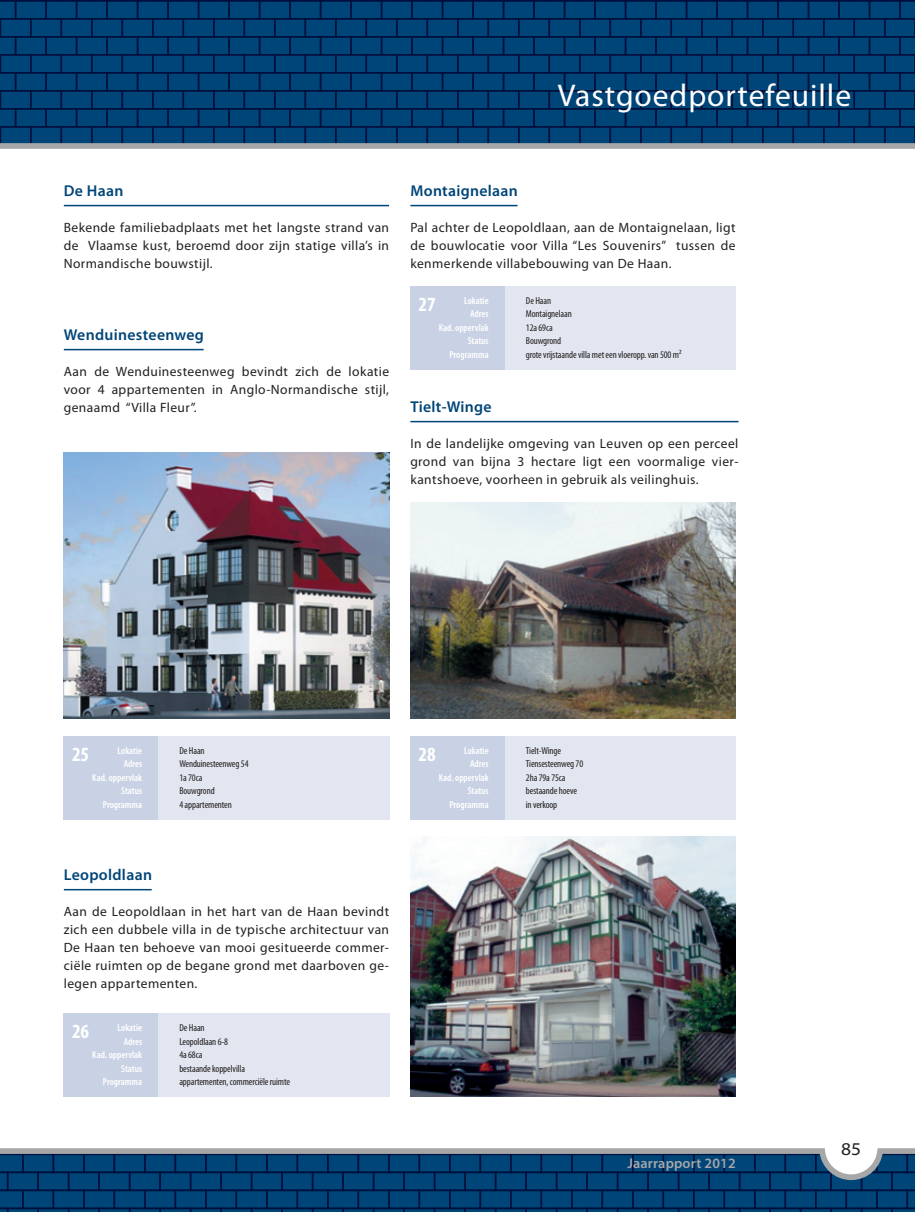
<style>
.page{position:relative;width:915px;height:1212px;background:#fff}
.page>*{position:absolute;margin:0;border:0;box-sizing:border-box;transform-origin:0 0}
.t1{font:31.5px "Myriad Pro";letter-spacing:.03em;color:#fff}
.Platte_tekst{font:700 condensed 20.25px "Myriad Pro";color:#fff}
.t2{font:semi-expanded 18px "Myriad Pro";color:#231f20}
.Tussenkop_Myriad_Bla{font:600 15.75px "Myriad Pro";letter-spacing:.02em;color:#004578}
.t3{font:600 14.25px "Myriad Pro";letter-spacing:.01em;color:#a6a7a8}
.Platte_tekst-2{font:13.5px/18px "Myriad Pro";letter-spacing:.03em;color:#231f20;text-align:justify}
.Platte_tekst-3{font:condensed 10.05px "Myriad Pro";letter-spacing:-.01em;color:#231f20}
.Platte_tekst-4{font:600 condensed 10.05px "Myriad Pro";color:#fff}
</style>
<div class="page">
<svg style="left:0;top:0;width:915px;height:146px;background:#003c6e"></svg>
<svg style="left:0;top:1148px;width:914px;height:64px;background:#144976"></svg>
<div style="left:0;top:143px;width:914px;height:6px;background:#a6a7a8"></div>
<hr style="left:64px;top:205px;width:325px;height:1px;background:#004578">
<hr style="left:64px;top:349px;width:139px;height:1px;background:#004578">
<img style="left:64px;top:453px;width:325px;height:265px">
<img style="left:410px;top:502px;width:325px;height:216px">
<img style="left:410px;top:836px;width:325px;height:260px">
<hr style="left:64px;top:889px;width:88px;height:1px;background:#004578">
<hr style="left:410px;top:421px;width:328px;height:1px;background:#004578">
<hr style="left:410px;top:205px;width:107px;height:1px;background:#004578">
<div style="left:504px;top:286px;width:231px;height:83px;background:#e1e6f0"></div>
<div style="left:410px;top:286px;width:94px;height:83px;background:#c8d2e4"></div>
<div style="left:158px;top:736px;width:231px;height:83px;background:#e1e6f0"></div>
<div style="left:64px;top:736px;width:94px;height:83px;background:#c8d2e4"></div>
<div style="left:504px;top:736px;width:231px;height:83px;background:#e1e6f0"></div>
<div style="left:410px;top:736px;width:94px;height:83px;background:#c8d2e4"></div>
<div style="left:158px;top:1014px;width:231px;height:83px;background:#e1e6f0"></div>
<div style="left:64px;top:1014px;width:94px;height:83px;background:#c8d2e4"></div>
<h1 class="t1" style="left:557px;top:79px;width:295px">Vastgoedportefeuille</h1>
<p class="Tussenkop_Myriad_Bla" style="left:64px;top:182px;width:61px">De Haan</p>
<p class="Platte_tekst-2" style="left:64px;top:219px;width:326px">Bekende familiebadplaats met het langste strand van de Vlaamse kust, beroemd door zijn statige villa’s in Normandische bouwstijl.</p>
<p class="Tussenkop_Myriad_Bla" style="left:64px;top:326px;width:141px">Wenduinesteenweg</p>
<p class="Platte_tekst-2" style="left:64px;top:363px;width:326px">Aan de Wenduinesteenweg bevindt zich de lokatie voor 4 appartementen in Anglo-Normandische stijl, genaamd “Villa Fleur”.</p>
<p class="Tussenkop_Myriad_Bla" style="left:410px;top:182px;width:109px">Montaignelaan</p>
<p class="Platte_tekst-2" style="left:410px;top:219px;width:326px">Pal achter de Leopoldlaan, aan de Montaignelaan, ligt de bouwlocatie voor Villa “Les Souvenirs” tussen de kenmerkende villabebouwing van De Haan.</p>
<p class="Platte_tekst-3" style="left:525px;top:295px;width:27px">De Haan</p>
<p class="Platte_tekst-3" style="left:525px;top:309px;width:47px">Montaignelaan</p>
<p class="Platte_tekst-3" style="left:525px;top:322px;width:28px">12a 69ca</p>
<p class="Platte_tekst-3" style="left:525px;top:335px;width:37px">Bouwgrond</p>
<p class="Platte_tekst-3" style="left:525px;top:349px;width:157px">grote vrijstaande villa met een vloeropp. van 500 m²</p>
<p class="Platte_tekst" style="left:418px;top:293px;width:19px">27</p>
<p class="Platte_tekst-4" style="left:464px;top:295px;width:26px">Lokatie</p>
<p class="Platte_tekst-4" style="left:470px;top:308px;width:20px">Adres</p>
<p class="Platte_tekst-4" style="left:438px;top:322px;width:51px">Kad. oppervlak</p>
<p class="Platte_tekst-4" style="left:467px;top:335px;width:22px">Status</p>
<p class="Platte_tekst-4" style="left:449px;top:349px;width:41px">Programma</p>
<p class="Tussenkop_Myriad_Bla" style="left:410px;top:398px;width:83px">Tielt-Winge</p>
<p class="Platte_tekst-2" style="left:410px;top:435px;width:329px">In de landelijke omgeving van Leuven op een perceel grond van bijna 3 hectare ligt een voormalige vier&shy;kantshoeve, voorheen in gebruik als veilinghuis.</p>
<p class="Platte_tekst" style="left:72px;top:743px;width:19px">25</p>
<p class="Platte_tekst-4" style="left:118px;top:745px;width:26px">Lokatie</p>
<p class="Platte_tekst-4" style="left:124px;top:758px;width:20px">Adres</p>
<p class="Platte_tekst-4" style="left:92px;top:772px;width:51px">Kad. oppervlak</p>
<p class="Platte_tekst-4" style="left:121px;top:785px;width:22px">Status</p>
<p class="Platte_tekst-4" style="left:103px;top:799px;width:41px">Programma</p>
<p class="Platte_tekst-3" style="left:179px;top:745px;width:27px">De Haan</p>
<p class="Platte_tekst-3" style="left:179px;top:759px;width:71px">Wenduinesteenweg 54</p>
<p class="Platte_tekst-3" style="left:179px;top:772px;width:25px">1a 70ca</p>
<p class="Platte_tekst-3" style="left:179px;top:785px;width:37px">Bouwgrond</p>
<p class="Platte_tekst-3" style="left:179px;top:799px;width:54px">4 appartementen</p>
<p class="Tussenkop_Myriad_Bla" style="left:64px;top:866px;width:90px">Leopoldlaan</p>
<p class="Platte_tekst-2" style="left:64px;top:903px;width:327px">Aan de Leopoldlaan in het hart van de Haan bevindt zich een dubbele villa in de typische architectuur van De Haan ten behoeve van mooi gesitueerde commer&shy;ciële ruimten op de begane grond met daarboven ge&shy;legen appartementen.</p>
<p class="Platte_tekst" style="left:72px;top:1020px;width:19px">26</p>
<p class="Platte_tekst-4" style="left:118px;top:1022px;width:26px">Lokatie</p>
<p class="Platte_tekst-4" style="left:124px;top:1036px;width:20px">Adres</p>
<p class="Platte_tekst-4" style="left:92px;top:1049px;width:51px">Kad. oppervlak</p>
<p class="Platte_tekst-4" style="left:121px;top:1063px;width:22px">Status</p>
<p class="Platte_tekst-4" style="left:103px;top:1076px;width:41px">Programma</p>
<p class="Platte_tekst-3" style="left:179px;top:1022px;width:27px">De Haan</p>
<p class="Platte_tekst-3" style="left:179px;top:1036px;width:50px">Leopoldlaan 6-8</p>
<p class="Platte_tekst-3" style="left:179px;top:1049px;width:25px">4a 68ca</p>
<p class="Platte_tekst-3" style="left:179px;top:1063px;width:67px">bestaande koppelvilla</p>
<p class="Platte_tekst-3" style="left:179px;top:1076px;width:112px">appartementen, commerciële ruimte</p>
<p class="Platte_tekst" style="left:418px;top:743px;width:19px">28</p>
<p class="Platte_tekst-4" style="left:464px;top:745px;width:26px">Lokatie</p>
<p class="Platte_tekst-4" style="left:470px;top:758px;width:20px">Adres</p>
<p class="Platte_tekst-4" style="left:438px;top:772px;width:51px">Kad. oppervlak</p>
<p class="Platte_tekst-4" style="left:467px;top:785px;width:22px">Status</p>
<p class="Platte_tekst-4" style="left:449px;top:799px;width:41px">Programma</p>
<p class="Platte_tekst-3" style="left:525px;top:745px;width:37px">Tielt-Winge</p>
<p class="Platte_tekst-3" style="left:525px;top:759px;width:59px">Tiensesteenweg 70</p>
<p class="Platte_tekst-3" style="left:525px;top:772px;width:41px">2ha 79a 75ca</p>
<p class="Platte_tekst-3" style="left:525px;top:785px;width:53px">bestaande hoeve</p>
<p class="Platte_tekst-3" style="left:525px;top:799px;width:33px">in verkoop</p>
<p class="t3" style="left:627px;top:1156px;width:110px">Jaarrapport 2012</p>
<h3 class="t2" style="left:840px;top:1139px;width:22px">85</h3>
</div>
